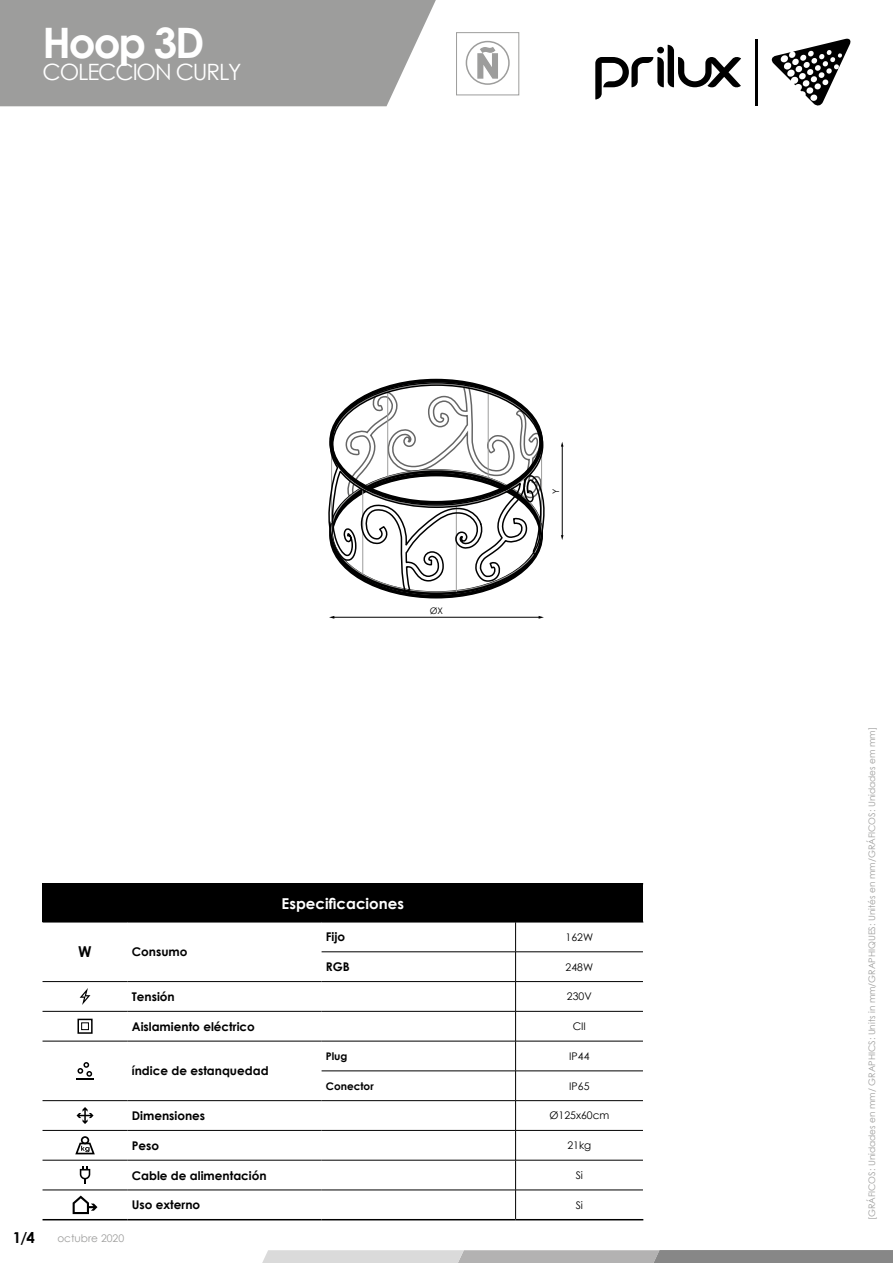
<style>
.page{position:relative;width:893px;height:1263px;background:#fff}
.page>*{position:absolute;margin:0;border:0;box-sizing:border-box;transform-origin:0 0}
.t1{font:700 42px "Century Gothic";letter-spacing:-.05em;color:#fff}
.t2{font:22.5px "Century Gothic";letter-spacing:-.05em;color:#fff}
.t3{font:700 15px "Century Gothic";color:#fff}
.t4{font:700 15px "Century Gothic";color:#000}
.t5{font:700 12px "Century Gothic";color:#000}
.t6{font:10.5px "Century Gothic";color:#000}
.t7{font:700 10.5px "Century Gothic";color:#000}
.t8{font:10.5px "Century Gothic";color:#9d9d9c}
.t9{font:9px "Century Gothic";color:#9d9d9c}
.t10{font:9px "Century Gothic";color:#000}
</style>
<div class="page">
<div style="left:0;top:0;width:436px;height:106px;background:#9d9d9c"></div>
<svg style="left:595px;top:45px;width:146px;height:54px"></svg>
<hr style="left:755px;top:39px;width:2px;height:67px;background:#000">
<svg style="left:771px;top:39px;width:80px;height:67px"></svg>
<svg style="left:262px;top:1250px;width:631px;height:13px;background:#afafaf"></svg>
<div style="left:456px;top:32px;width:63px;height:63px;border:1px solid #9d9d9c"></div>
<div style="left:466px;top:41px;width:44px;height:44px;border:2px solid #9d9d9c;border-radius:50%"></div>
<svg style="left:477px;top:46px;width:22px;height:33px"></svg>
<hr style="left:562px;top:446px;width:1px;height:90px;background:#000">
<hr style="left:333px;top:617px;width:207px;height:1px;background:#000">
<svg style="left:328px;top:378px;width:217px;height:221px"></svg>
<div style="left:43px;top:884px;width:600px;height:38px;background:#000"></div>
<hr style="left:322px;top:1011px;width:194px;height:1px;background:#000">
<hr style="left:516px;top:1011px;width:127px;height:1px;background:#000">
<hr style="left:322px;top:1041px;width:194px;height:1px;background:#000">
<hr style="left:516px;top:1041px;width:127px;height:1px;background:#000">
<hr style="left:322px;top:1070px;width:194px;height:1px;background:#000">
<hr style="left:516px;top:1070px;width:127px;height:1px;background:#000">
<hr style="left:322px;top:1100px;width:194px;height:1px;background:#000">
<hr style="left:516px;top:1100px;width:127px;height:1px;background:#000">
<hr style="left:516px;top:1130px;width:127px;height:1px;background:#000">
<hr style="left:43px;top:1219px;width:85px;height:1px;background:#000">
<hr style="left:128px;top:1219px;width:194px;height:1px;background:#000">
<hr style="left:322px;top:1219px;width:194px;height:1px;background:#000">
<hr style="left:516px;top:1219px;width:127px;height:1px;background:#000">
<hr style="left:43px;top:1100px;width:85px;height:1px;background:#000">
<hr style="left:128px;top:1100px;width:194px;height:1px;background:#000">
<hr style="left:43px;top:1130px;width:85px;height:1px;background:#000">
<hr style="left:128px;top:1130px;width:194px;height:1px;background:#000">
<hr style="left:322px;top:1130px;width:194px;height:1px;background:#000">
<hr style="left:43px;top:1160px;width:85px;height:1px;background:#000">
<hr style="left:128px;top:1160px;width:194px;height:1px;background:#000">
<hr style="left:322px;top:1160px;width:194px;height:1px;background:#000">
<hr style="left:516px;top:1160px;width:127px;height:1px;background:#000">
<hr style="left:43px;top:1190px;width:85px;height:1px;background:#000">
<hr style="left:128px;top:1190px;width:194px;height:1px;background:#000">
<hr style="left:322px;top:1190px;width:194px;height:1px;background:#000">
<hr style="left:516px;top:1190px;width:127px;height:1px;background:#000">
<hr style="left:43px;top:883px;width:85px;height:1px;background:#000">
<hr style="left:128px;top:883px;width:194px;height:1px;background:#000">
<hr style="left:322px;top:883px;width:194px;height:1px;background:#000">
<hr style="left:516px;top:883px;width:127px;height:1px;background:#000">
<hr style="left:43px;top:922px;width:85px;height:1px;background:#000">
<hr style="left:128px;top:922px;width:194px;height:1px;background:#000">
<hr style="left:322px;top:922px;width:194px;height:1px;background:#000">
<hr style="left:516px;top:922px;width:127px;height:1px;background:#000">
<hr style="left:322px;top:951px;width:194px;height:1px;background:#000">
<hr style="left:516px;top:951px;width:127px;height:1px;background:#000">
<hr style="left:43px;top:981px;width:85px;height:1px;background:#000">
<hr style="left:128px;top:981px;width:194px;height:1px;background:#000">
<hr style="left:322px;top:981px;width:194px;height:1px;background:#000">
<hr style="left:516px;top:981px;width:127px;height:1px;background:#000">
<hr style="left:43px;top:1011px;width:85px;height:1px;background:#000">
<hr style="left:128px;top:1011px;width:194px;height:1px;background:#000">
<hr style="left:43px;top:1041px;width:85px;height:1px;background:#000">
<hr style="left:128px;top:1041px;width:194px;height:1px;background:#000">
<hr style="left:515px;top:922px;width:1px;height:30px;background:#000">
<svg style="left:515px;top:952px;width:1px;height:59px"></svg>
<hr style="left:515px;top:1011px;width:1px;height:30px;background:#000">
<hr style="left:515px;top:1041px;width:1px;height:30px;background:#000">
<svg style="left:515px;top:1071px;width:1px;height:59px"></svg>
<hr style="left:515px;top:1130px;width:1px;height:30px;background:#000">
<hr style="left:515px;top:1160px;width:1px;height:30px;background:#000">
<svg style="left:515px;top:1190px;width:1px;height:29px"></svg>
<svg style="left:80px;top:988px;width:10px;height:17px"></svg>
<div style="left:77px;top:1019px;width:16px;height:15px;border:2px solid #000"></div>
<div style="left:81px;top:1022px;width:8px;height:8px;border:1px solid #000"></div>
<svg style="left:77px;top:1062px;width:17px;height:18px"></svg>
<svg style="left:77px;top:1107px;width:17px;height:17px"></svg>
<svg style="left:75px;top:1136px;width:20px;height:18px"></svg>
<svg style="left:80px;top:1166px;width:10px;height:18px"></svg>
<svg style="left:73px;top:1195px;width:24px;height:19px"></svg>
<h1 class="t1" style="left:43px;top:11px;width:164px">Hoop 3D</h1>
<h2 class="t2" style="left:43px;top:56px;width:201px">COLECCION CURLY</h2>
<p class="t10" style="left:430px;top:604px;width:15px">ØX</p>
<p class="t10" style="left:549px;top:494px;width:7px;rotate:-90deg">Y</p>
<p class="t4" style="left:13px;top:1226px;width:24px">1/4</p>
<p class="t4" style="left:78px;top:940px;width:15px">W</p>
<p class="t5" style="left:132px;top:943px;width:57px">Consumo</p>
<p class="t3" style="left:282px;top:892px;width:124px">Especificaciones</p>
<p class="t5" style="left:326px;top:928px;width:21px">Fijo</p>
<p class="t6" style="left:566px;top:930px;width:29px">162W</p>
<p class="t5" style="left:326px;top:958px;width:25px">RGB</p>
<p class="t6" style="left:566px;top:959px;width:29px">248W</p>
<p class="t5" style="left:132px;top:987px;width:44px">Tensión</p>
<p class="t6" style="left:567px;top:989px;width:26px">230V</p>
<p class="t5" style="left:132px;top:1017px;width:125px">Aislamiento eléctrico</p>
<p class="t6" style="left:573px;top:1019px;width:15px">CII</p>
<p class="t5" style="left:132px;top:1062px;width:138px">índice de estanquedad</p>
<p class="t7" style="left:326px;top:1048px;width:23px">Plug</p>
<p class="t6" style="left:569px;top:1049px;width:22px">IP44</p>
<p class="t7" style="left:326px;top:1078px;width:49px">Conector</p>
<p class="t6" style="left:569px;top:1078px;width:22px">IP65</p>
<p class="t5" style="left:132px;top:1106px;width:75px">Dimensiones</p>
<p class="t6" style="left:549px;top:1108px;width:61px">Ø125x60cm</p>
<p class="t5" style="left:132px;top:1136px;width:29px">Peso</p>
<p class="t6" style="left:567px;top:1138px;width:25px">21kg</p>
<p class="t5" style="left:132px;top:1166px;width:136px">Cable de alimentación</p>
<p class="t6" style="left:576px;top:1168px;width:9px">Si</p>
<p class="t5" style="left:132px;top:1196px;width:70px">Uso externo</p>
<p class="t6" style="left:576px;top:1197px;width:9px">Si</p>
<p class="t8" style="left:57px;top:1230px;width:68px">octubre 2020</p>
<p class="t9" style="left:865px;top:1220px;width:495px;rotate:-90deg">[GRÁFICOS: Unidades en mm/ GRAPHICS: Units in mm/GRAPHIQUES: Unités en mm/GRÁFICOS: Unidades em mm]</p>
</div>
